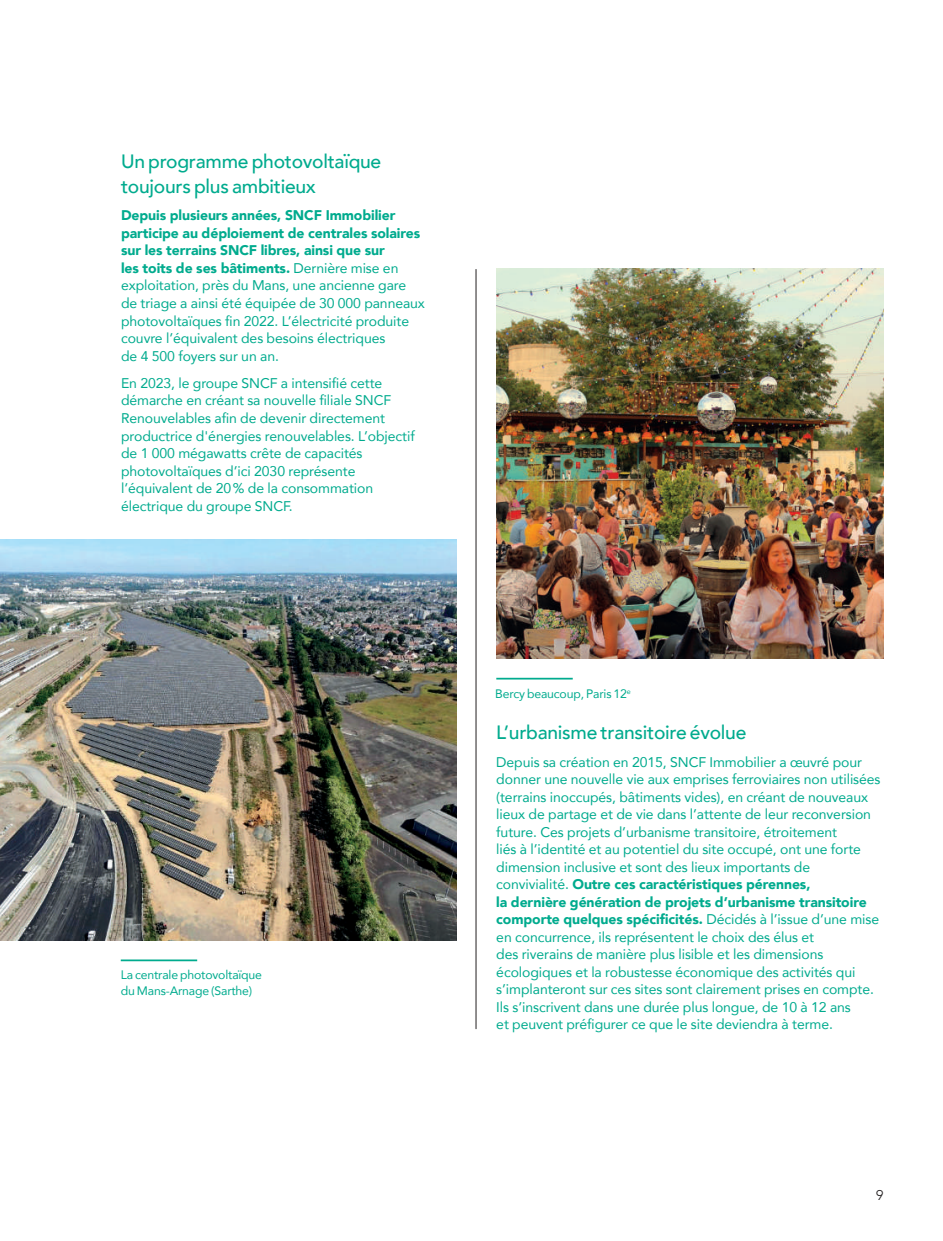
<style>
.page{position:relative;width:943px;height:1241px;background:#fff}
.page>*{position:absolute;margin:0;border:0;box-sizing:border-box;transform-origin:0 0}
.t1{font:500 19.25px/24.5px "Avenir";letter-spacing:-.015em;color:#00ab8e}
.t2{font:14px/17.5px "Avenir";letter-spacing:-.005em;color:#00ab8e}
.t3{font:300 14px "Avenir";color:#231f20}
.t4{font:12.25px/15.8px "Avenir";letter-spacing:-.015em;color:#00ab8e}
.s1{font-weight:900}
</style>
<div class="page">
<img style="left:496px;top:269px;width:387px;height:390px">
<hr style="left:475px;top:269px;width:1px;height:759px;background:#231f20">
<img style="left:0;top:539px;width:456px;height:401px">
<hr style="left:496px;top:677px;width:76px;height:2px;background:#00ab8e">
<hr style="left:121px;top:959px;width:76px;height:2px;background:#00ab8e">
<h1 class="t1" style="left:121px;top:148px;width:262px">Un programme photovoltaïque toujours plus ambitieux</h1>
<p class="t2" style="left:121px;top:206px;width:305px"><span class="s1">Depuis plusieurs années, SNCF Immobilier participe au déploiement de centrales solaires sur les terrains SNCF libres, ainsi que sur<br>les toits de ses bâtiments.</span> Dernière mise en exploitation, près du Mans, une ancienne gare de triage a ainsi été équipée de 30 000 panneaux photovoltaïques fin 2022. L’électricité produite couvre l’équivalent des besoins électriques<br>de 4 500 foyers sur un an.</p>
<p class="t2" style="left:121px;top:374px;width:295px">En 2023, le groupe SNCF a intensifié cette démarche en créant sa nouvelle filiale SNCF Renouvelables afin de devenir directement productrice d'énergies renouvelables. L’objectif de 1 000 mégawatts crête de capacités photovoltaïques d’ici 2030 représente l’équivalent de 20% de la consommation électrique du groupe SNCF.</p>
<p class="t4" style="left:121px;top:966px;width:143px">La centrale photovoltaïque du Mans-Arnage (Sarthe)</p>
<p class="t4" style="left:495px;top:685px;width:137px">Bercy beaucoup, Paris 12<sup>e</sup></p>
<h1 class="t1" style="left:496px;top:719px;width:252px">L’urbanisme transitoire évolue</h1>
<p class="t2" style="left:496px;top:752px;width:386px">Depuis sa création en 2015, SNCF Immobilier a œuvré pour donner une nouvelle vie aux emprises ferroviaires non utilisées (terrains inoccupés, bâtiments vides), en créant de nouveaux lieux de partage et de vie dans l’attente de leur reconversion future. Ces projets d’urbanisme transitoire, étroitement<br>liés à l’identité et au potentiel du site occupé, ont une forte dimension inclusive et sont des lieux importants de convivialité. <span class="s1">Outre ces caractéristiques pérennes,<br>la dernière génération de projets d’urbanisme transitoire comporte quelques spécificités.</span> Décidés à l’issue d’une mise en concurrence, ils représentent le choix des élus et<br>des riverains de manière plus lisible et les dimensions écologiques et la robustesse économique des activités qui s’implanteront sur ces sites sont clairement prises en compte.<br>Ils s’inscrivent dans une durée plus longue, de 10 à 12 ans<br>et peuvent préfigurer ce que le site deviendra à terme.</p>
<p class="t3" style="left:876px;top:1186px;width:9px">9</p>
</div>
